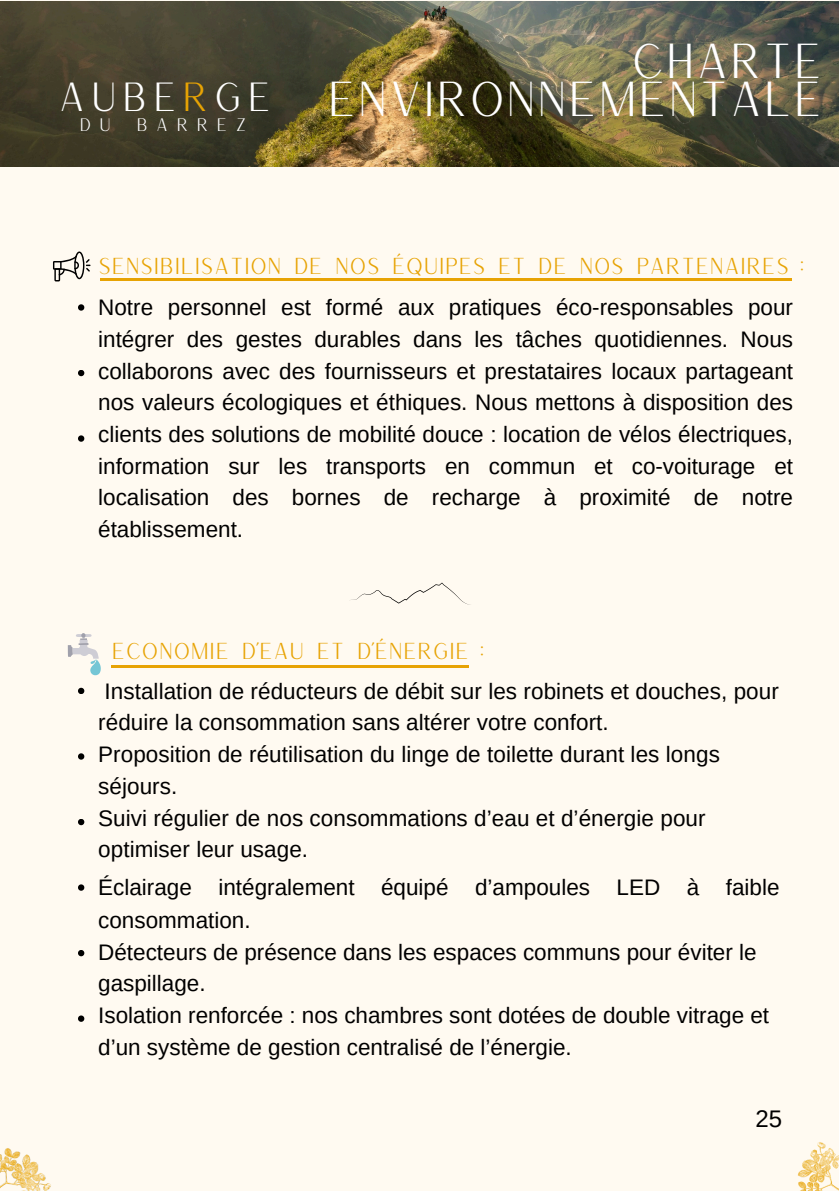
<style>
.page{position:relative;width:839px;height:1191px;background:#fff}
.page>*{position:absolute;margin:0;border:0;box-sizing:border-box;transform-origin:0 0}
.t1{font:47.8px "Versailles";color:#fff}
.t2{font:39.6px "Versailles";letter-spacing:.11em;color:#fff}
.t3{font:24px "Arimo";color:#000}
.t4{font:22.4px/31.8px "Arimo";color:#000}
.t5{font:22.4px "Versailles";color:#e7a304}
.t6{font:17.6px "Versailles";color:#fff}
.s1{color:#e7a304}
</style>
<div class="page">
<div style="left:0;top:0;width:838px;height:1191px;background:#fffaf1"></div>
<img style="left:0;top:1148px;width:51px;height:43px">
<svg style="left:78px;top:304px;width:6px;height:7px"></svg>
<svg style="left:78px;top:370px;width:6px;height:6px"></svg>
<svg style="left:78px;top:435px;width:6px;height:7px"></svg>
<svg style="left:78px;top:688px;width:6px;height:6px"></svg>
<svg style="left:78px;top:753px;width:6px;height:7px"></svg>
<svg style="left:78px;top:819px;width:6px;height:6px"></svg>
<svg style="left:78px;top:884px;width:6px;height:7px"></svg>
<svg style="left:78px;top:950px;width:6px;height:6px"></svg>
<svg style="left:78px;top:1015px;width:6px;height:7px"></svg>
<hr style="left:100px;top:279px;width:691px;height:2px;background:#e7a304">
<hr style="left:112px;top:665px;width:357px;height:2px;background:#e7a304">
<svg style="left:351px;top:583px;width:91px;height:20px"></svg>
<img style="left:798px;top:1142px;width:40px;height:49px">
<img style="left:0;top:2px;width:838px;height:165px">
<svg style="left:53px;top:252px;width:37px;height:29px"></svg>
<svg style="left:68px;top:633px;width:33px;height:42px"></svg>
<h3 class="t2" style="left:58px;top:71px;width:215px">AUBE<span class="s1">R</span>GE</h3>
<h2 class="t6" style="left:79px;top:113px;width:33px">D U</h2>
<h2 class="t6" style="left:136px;top:113px;width:112px">B A R R E Z</h2>
<h3 class="t1" style="left:631px;top:30px;width:193px">CHARTE</h3>
<h3 class="t1" style="left:327px;top:68px;width:497px">ENVIRONNEMENTALE</h3>
<p class="t5" style="left:98px;top:252px;width:706px">SENSIBILISATION DE NOS ÉQUIPES ET DE NOS PARTENAIRES :</p>
<p class="t4" style="left:98px;top:292px;width:696px;text-align:justify">Notre personnel est formé aux pratiques éco-responsables pour intégrer des gestes durables dans les tâches quotidiennes. Nous collaborons avec des fournisseurs et prestataires locaux partageant nos valeurs écologiques et éthiques. Nous mettons à disposition des clients des solutions de mobilité douce : location de vélos électriques, information sur les transports en commun et co-voiturage et localisation des bornes de recharge à proximité de notre établissement.</p>
<p class="t5" style="left:112px;top:637px;width:373px">ECONOMIE D’EAU ET D’ÉNERGIE :</p>
<h1 class="t4" style="left:98px;top:675px;width:682px">Installation de réducteurs de débit sur les robinets et douches, pour réduire la consommation sans altérer votre confort.<br>Proposition de réutilisation du linge de toilette durant les longs séjours.<br>Suivi régulier de nos consommations d’eau et d’énergie pour optimiser leur usage.</h1>
<p class="t4" style="left:98px;top:872px;width:95px">Éclairage</p>
<h3 class="t4" style="left:218px;top:872px;width:138px">intégralement</h3>
<h3 class="t4" style="left:381px;top:872px;width:69px">équipé</h3>
<p class="t4" style="left:475px;top:872px;width:116px">d’ampoules</p>
<h3 class="t4" style="left:616px;top:872px;width:45px">LED</h3>
<h3 class="t4" style="left:686px;top:872px;width:14px">à</h3>
<h3 class="t4" style="left:725px;top:872px;width:55px">faible</h3>
<h3 class="t4" style="left:98px;top:904px;width:672px">consommation.<br>Détecteurs de présence dans les espaces communs pour éviter le gaspillage.<br>Isolation renforcée : nos chambres sont dotées de double vitrage et d’un système de gestion centralisé de l’énergie.</h3>
<p class="t3" style="left:755px;top:1105px;width:28px">25</p>
</div>
